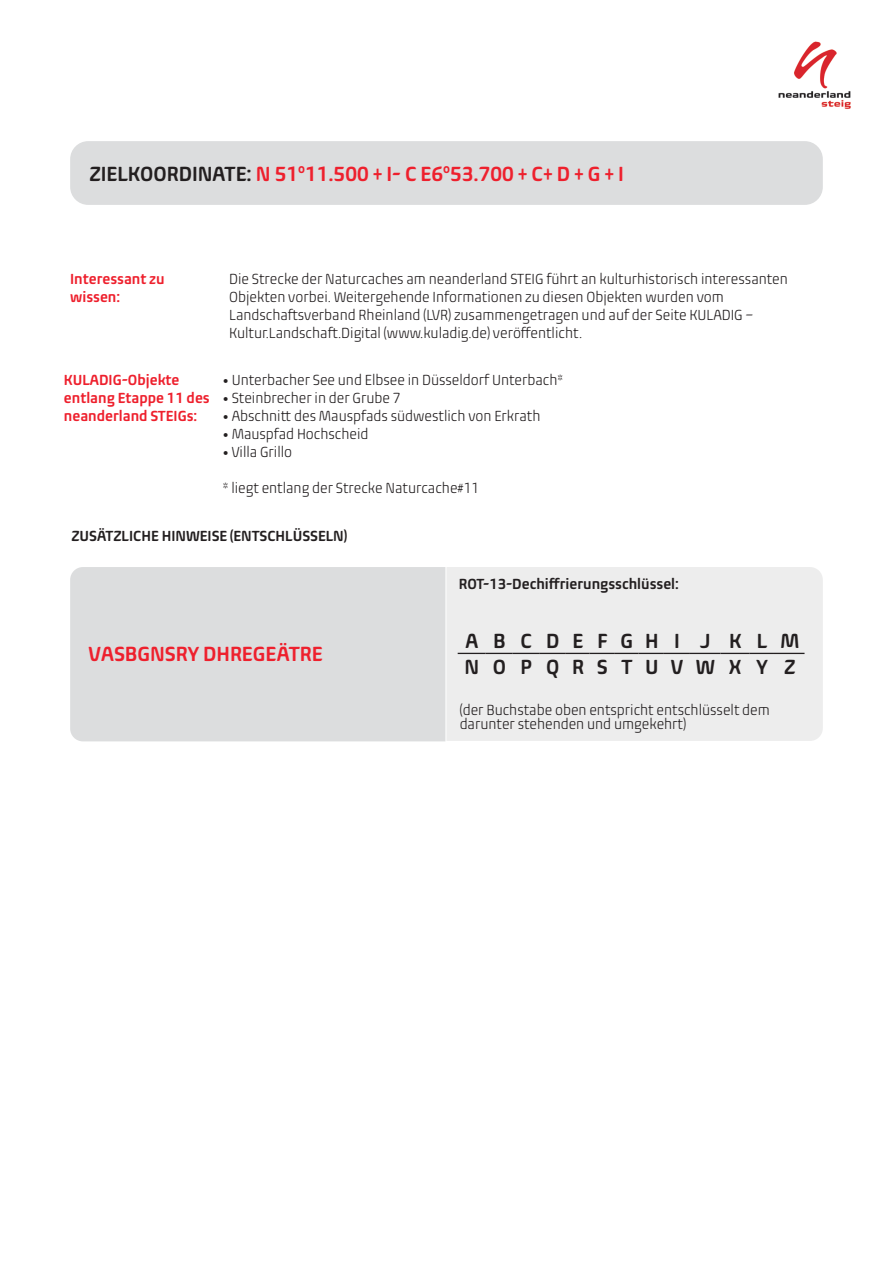
<style>
.page{position:relative;width:893px;height:1263px;background:#fff}
.page>*{position:absolute;margin:0;border:0;box-sizing:border-box;transform-origin:0 0}
.t1{font:600 condensed 21px "Biome Pro";color:#ee202d}
.t2{font:600 condensed 21px/26.1px "Biome Pro";letter-spacing:.645em;color:#231f20}
.t3{font:300 condensed 15px/18px "Biome Pro";color:#231f20}
.t4{font:600 condensed 15px/18px "Biome Pro";color:#ee202d}
.t5{font:600 condensed 15px "Biome Pro";color:#231f20}
.s1{color:#231f20}
.s2{font-family:"DIN Bold Alternate";font-weight:400;font-stretch:normal;font-size:12px}
</style>
<div class="page">
<div style="left:70px;top:141px;width:753px;height:64px;background:#dcddde;border-radius:18px"></div>
<div style="left:70px;top:567px;width:375px;height:174px;background:#dcddde"></div>
<div style="left:447px;top:567px;width:376px;height:174px;background:#ededed"></div>
<svg style="left:458px;top:653px;width:231px;height:1px"></svg>
<hr style="left:689px;top:653px;width:31px;height:1px;background:#231f20">
<svg style="left:720px;top:653px;width:54px;height:1px"></svg>
<hr style="left:774px;top:653px;width:30px;height:1px;background:#231f20">
<img style="left:778px;top:41px;width:73px;height:68px">
<h1 class="t1" style="left:89px;top:161px;width:536px"><span class="s1">ZIELKOORDINATE:</span> N 51°11.500 + I- C E6°53.700 + C+ D + G + I</h1>
<p class="t4" style="left:70px;top:270px;width:96px">Interessant zu wissen:</p>
<p class="t3" style="left:229px;top:269px;width:560px">Die Strecke der Naturcaches am neanderland STEIG führt an kulturhistorisch interessanten Objekten vorbei. Weitergehende Informationen zu diesen Objekten wurden vom Landschaftsverband Rheinland (LVR) zusammengetragen und auf der Seite KULADIG – Kultur.Landschaft.Digital (www.kuladig.de) veröffentlicht.</p>
<p class="t4" style="left:64px;top:371px;width:147px">KULADIG-Objekte entlang Etappe 11 des neanderland STEIGs:</p>
<p class="t3" style="left:223px;top:371px;width:342px"><span class="s2">•</span> Unterbacher See und Elbsee in Düsseldorf Unterbach*</p>
<p class="t3" style="left:223px;top:389px;width:179px"><span class="s2">•</span> Steinbrecher in der Grube 7</p>
<p class="t3" style="left:223px;top:407px;width:319px"><span class="s2">•</span> Abschnitt des Mauspfads südwestlich von Erkrath</p>
<p class="t3" style="left:223px;top:425px;width:147px"><span class="s2">•</span> Mauspfad Hochscheid</p>
<p class="t3" style="left:223px;top:443px;width:71px"><span class="s2">•</span> Villa Grillo</p>
<p class="t3" style="left:223px;top:479px;width:258px">* liegt entlang der Strecke Naturcache#11</p>
<p class="t5" style="left:71px;top:526px;width:277px">ZUSÄTZLICHE HINWEISE (ENTSCHLÜSSELN)</p>
<h1 class="t1" style="left:89px;top:641px;width:236px">VASBGNSRY DHREGEÄTRE</h1>
<p class="t5" style="left:459px;top:574px;width:221px">ROT-13-Dechiffrierungsschlüssel:</p>
<h1 class="t2" style="left:465px;top:628px;width:336px">ABCDEFGHI J KLM<br>NOPQRSTUVWXY Z</h1>
<p class="t3" style="left:460px;top:703px;width:312px;line-height:14.2px">(der Buchstabe oben entspricht entschlüsselt dem darunter stehenden und umgekehrt)</p>
</div>
